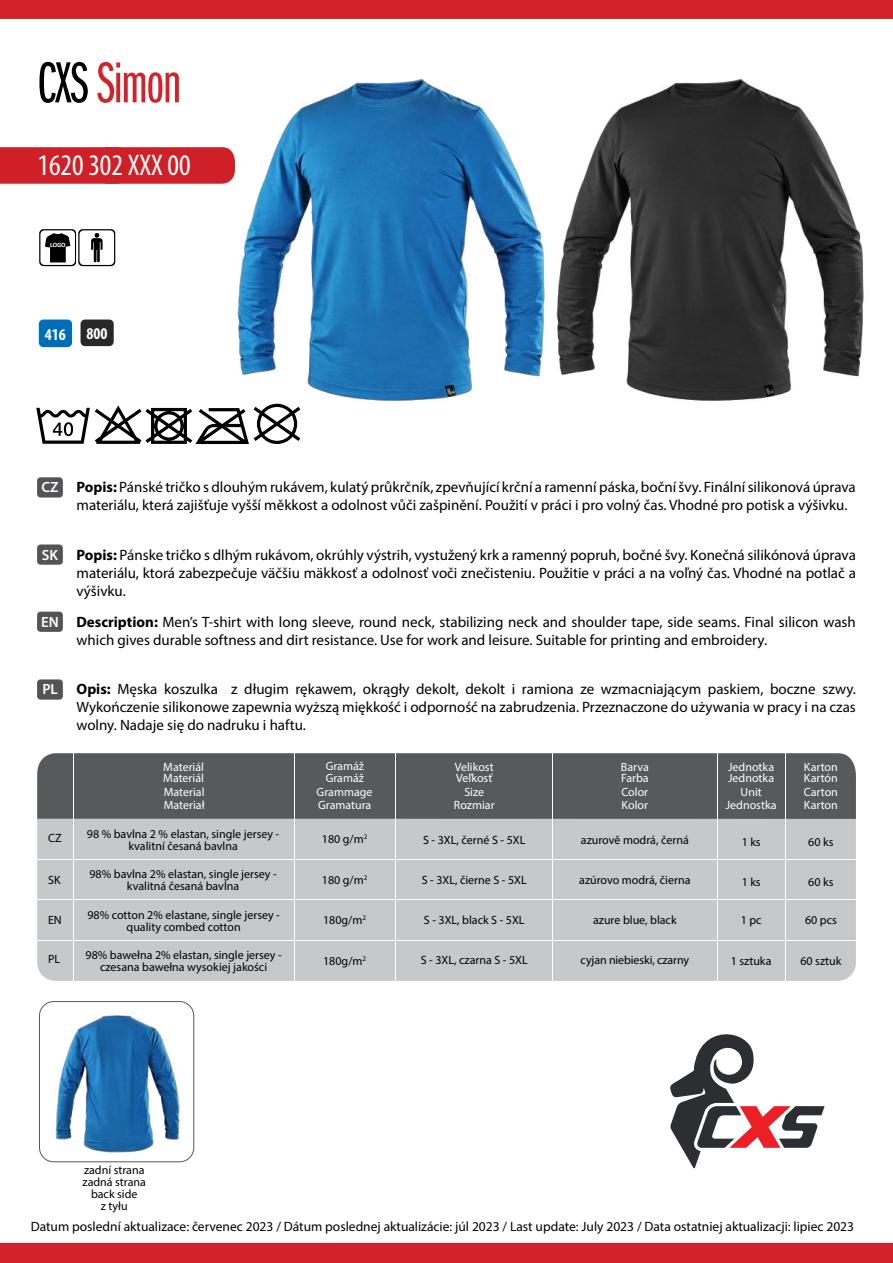
<style>
.page{position:relative;width:893px;height:1263px;background:#fff}
.page>*{position:absolute;margin:0;border:0;box-sizing:border-box;transform-origin:0 0}
.t1{font:60px "Franklin Got Itc DOT Boo Ext Com";letter-spacing:-.01em;color:#d2232a}
.t2{font:condensed 30px "Myriad Pro";color:#fff}
.t3{font:700 condensed 16.5px "Myriad Pro";color:#fff}
.t4{font:15px/18px "Myriad Pro";color:#000}
.t5{font:600 14.85px "Myriad Pro";color:#fff}
.t6{font:13.5px "Myriad Pro";color:#000}
.t7{font:12px/12px "Myriad Pro";color:#000;text-align:center}
.t8{font:12px/13.5px "Myriad Pro";color:#fff;text-align:center}
.t9{font:700 6.6px "Calibri";color:#fff}
.s1{color:#000}
.s2{font-weight:700}
</style>
<div class="page">
<div style="left:0;top:147px;width:228px;height:37px;background:#cf2027"></div>
<div style="left:81px;top:319px;width:33px;height:27px;background:#292829;border-radius:4px"></div>
<img style="left:556px;top:78px;width:308px;height:323px">
<div style="left:39px;top:319px;width:33px;height:28px;background:#006db8;border-radius:5px"></div>
<img style="left:228px;top:78px;width:317px;height:332px">
<div style="left:37px;top:544px;width:26px;height:21px;background:#545456;border-radius:3px"></div>
<div style="left:37px;top:477px;width:26px;height:20px;background:#545456;border-radius:3px"></div>
<div style="left:37px;top:612px;width:26px;height:20px;background:#545456;border-radius:3px"></div>
<div style="left:37px;top:679px;width:26px;height:21px;background:#545456;border-radius:3px"></div>
<div style="left:0;top:0;width:893px;height:19px;background:#d2232a"></div>
<div style="left:0;top:1243px;width:893px;height:20px;background:#d2232a"></div>
<svg style="left:670px;top:1034px;width:155px;height:134px"></svg>
<svg style="left:39px;top:229px;width:77px;height:38px"></svg>
<svg style="left:36px;top:404px;width:264px;height:40px"></svg>
<img style="left:39px;top:1001px;width:155px;height:161px">
<div style="left:39px;top:1001px;width:155px;height:161px;border:1px solid #58595b;border-radius:14px"></div>
<div style="left:37px;top:763px;width:819px;height:218px;background:#c7c8ca;border-radius:18px"></div>
<div style="left:37px;top:753px;width:819px;height:66px;background:#58595b"></div>
<hr style="left:785px;top:753px;width:1px;height:228px;background:#fff">
<hr style="left:717px;top:753px;width:1px;height:228px;background:#fff">
<hr style="left:552px;top:753px;width:1px;height:228px;background:#fff">
<hr style="left:73px;top:753px;width:1px;height:228px;background:#fff">
<hr style="left:37px;top:900px;width:819px;height:1px;background:#fff">
<hr style="left:37px;top:859px;width:819px;height:1px;background:#fff">
<hr style="left:396px;top:753px;width:1px;height:228px;background:#fff">
<hr style="left:294px;top:753px;width:1px;height:228px;background:#fff">
<hr style="left:37px;top:940px;width:819px;height:1px;background:#fff">
<h1 class="t1" style="left:37px;top:51px;width:145px"><span class="s1">CXS</span> Simon</h1>
<h2 class="t2" style="left:38px;top:147px;width:155px">1620 302 XXX 00</h2>
<p class="t9" style="left:50px;top:240px;width:17px">LOGO</p>
<p class="t3" style="left:45px;top:323px;width:64px">416 800</p>
<p class="t5" style="left:42px;top:478px;width:19px">CZ</p>
<p class="t4" style="left:77px;top:478px;width:781px"><span class="s2">Popis:</span> Pánské tričko s dlouhým rukávem, kulatý průkrčník, zpevňující krční a ramenní páska, boční švy. Finální silikonová úprava materiálu, která zajišťuje vyšší měkkost a odolnost vůči zašpinění. Použití v práci i pro volný čas. Vhodné pro potisk a výšivku.</p>
<p class="t5" style="left:42px;top:545px;width:18px">SK</p>
<p class="t4" style="left:77px;top:545px;width:781px;text-align:justify"><span class="s2">Popis:</span> Pánske tričko s dlhým rukávom, okrúhly výstrih, vystužený krk a ramenný popruh, bočné švy. Konečná silikónová úprava materiálu, ktorá zabezpečuje väčšiu mäkkosť a odolnosť voči znečisteniu. Použitie v práci a na voľný čas. Vhodné na potlač a výšivku.</p>
<p class="t5" style="left:41px;top:612px;width:19px">EN</p>
<p class="t5" style="left:42px;top:680px;width:17px">PL</p>
<p class="t4" style="left:77px;top:613px;width:781px"><span class="s2">Description:</span> Men’s T-shirt with long sleeve, round neck, stabilizing neck and shoulder tape, side seams. Final silicon wash which gives durable softness and dirt resistance. Use for work and leisure. Suitable for printing and embroidery.</p>
<p class="t4" style="left:77px;top:680px;width:781px;text-align:justify"><span class="s2">Opis:</span> Męska koszulka z długim rękawem, okrągły dekolt, dekolt i ramiona ze wzmacniającym paskiem, boczne szwy.<br>Wykończenie silikonowe zapewnia wyższą miękkość i odporność na zabrudzenia. Przeznaczone do używania w pracy i na czas wolny. Nadaje się do nadruku i haftu.</p>
<p class="t8" style="left:163px;top:760px;width:42px">Materiál</p>
<p class="t8" style="left:326px;top:759px;width:40px">Gramáž</p>
<p class="t8" style="left:455px;top:760px;width:40px">Velikost</p>
<p class="t8" style="left:621px;top:760px;width:30px">Barva</p>
<p class="t8" style="left:728px;top:760px;width:48px">Jednotka</p>
<p class="t8" style="left:804px;top:760px;width:35px">Karton</p>
<p class="t8" style="left:163px;top:771px;width:42px">Materiál</p>
<p class="t8" style="left:164px;top:785px;width:42px">Material</p>
<p class="t8" style="left:317px;top:771px;width:57px">Gramáž<br>Grammage</p>
<p class="t8" style="left:164px;top:798px;width:42px">Materiał</p>
<p class="t8" style="left:318px;top:798px;width:55px">Gramatura</p>
<p class="t8" style="left:456px;top:771px;width:38px">Veľkosť</p>
<p class="t8" style="left:454px;top:798px;width:42px">Rozmiar</p>
<p class="t8" style="left:464px;top:785px;width:21px">Size</p>
<p class="t8" style="left:621px;top:771px;width:29px">Farba</p>
<p class="t8" style="left:622px;top:798px;width:28px">Kolor</p>
<p class="t8" style="left:621px;top:785px;width:28px">Color</p>
<p class="t8" style="left:728px;top:771px;width:48px">Jednotka</p>
<p class="t8" style="left:804px;top:771px;width:35px">Kartón</p>
<p class="t8" style="left:741px;top:785px;width:23px">Unit</p>
<p class="t8" style="left:804px;top:785px;width:36px">Carton</p>
<p class="t8" style="left:726px;top:798px;width:52px">Jednostka</p>
<p class="t8" style="left:804px;top:798px;width:35px">Karton</p>
<p class="t7" style="left:48px;top:831px;width:15px">CZ</p>
<p class="t7" style="left:87px;top:827px;width:194px">98 % bavlna 2 % elastan, single jersey - kvalitní česaná bavlna</p>
<p class="t7" style="left:322px;top:833px;width:47px">180 g/m<sup>2</sup></p>
<p class="t7" style="left:423px;top:834px;width:104px">S - 3XL, černé S - 5XL</p>
<p class="t7" style="left:581px;top:834px;width:109px">azurově modrá, černá</p>
<p class="t7" style="left:742px;top:835px;width:21px">1 ks</p>
<p class="t7" style="left:808px;top:835px;width:27px">60 ks</p>
<p class="t7" style="left:89px;top:868px;width:189px">98% bavlna 2% elastan, single jersey - kvalitná česaná bavlna</p>
<p class="t7" style="left:322px;top:873px;width:47px">180 g/m<sup>2</sup></p>
<p class="t7" style="left:48px;top:873px;width:14px">SK</p>
<p class="t7" style="left:579px;top:874px;width:113px">azúrovo modrá, čierna</p>
<p class="t7" style="left:742px;top:876px;width:21px">1 ks</p>
<p class="t7" style="left:808px;top:876px;width:27px">60 ks</p>
<p class="t7" style="left:422px;top:874px;width:107px">S - 3XL, čierne S - 5XL</p>
<p class="t7" style="left:87px;top:909px;width:194px">98% cotton 2% elastane, single jersey - quality combed cotton</p>
<p class="t7" style="left:48px;top:913px;width:15px">EN</p>
<p class="t7" style="left:323px;top:914px;width:44px">180g/m<sup>2</sup></p>
<p class="t7" style="left:593px;top:914px;width:85px">azure blue, black</p>
<p class="t7" style="left:424px;top:914px;width:102px">S - 3XL, black S - 5XL</p>
<p class="t7" style="left:421px;top:954px;width:109px">S - 3XL, czarna S - 5XL</p>
<p class="t7" style="left:86px;top:949px;width:198px">98% bawełna 2% elastan, single jersey - czesana bawełna wysokiej jakości</p>
<p class="t7" style="left:48px;top:953px;width:14px">PL</p>
<p class="t7" style="left:581px;top:954px;width:110px">cyjan niebieski, czarny</p>
<p class="t7" style="left:323px;top:955px;width:44px">180g/m<sup>2</sup></p>
<p class="t7" style="left:741px;top:914px;width:22px">1 pc</p>
<p class="t7" style="left:731px;top:954px;width:42px">1 sztuka</p>
<p class="t7" style="left:805px;top:914px;width:33px">60 pcs</p>
<p class="t7" style="left:800px;top:954px;width:42px">60 sztuk</p>
<p class="t7" style="left:83px;top:1163px;width:65px">zadní strana zadná strana back side<br>z tyłu</p>
<p class="t6" style="left:31px;top:1218px;width:825px">Datum poslední aktualizace: červenec 2023 / Dátum poslednej aktualizácie: júl 2023 / Last update: July 2023 / Data ostatniej aktualizacji: lipiec 2023</p>
</div>
